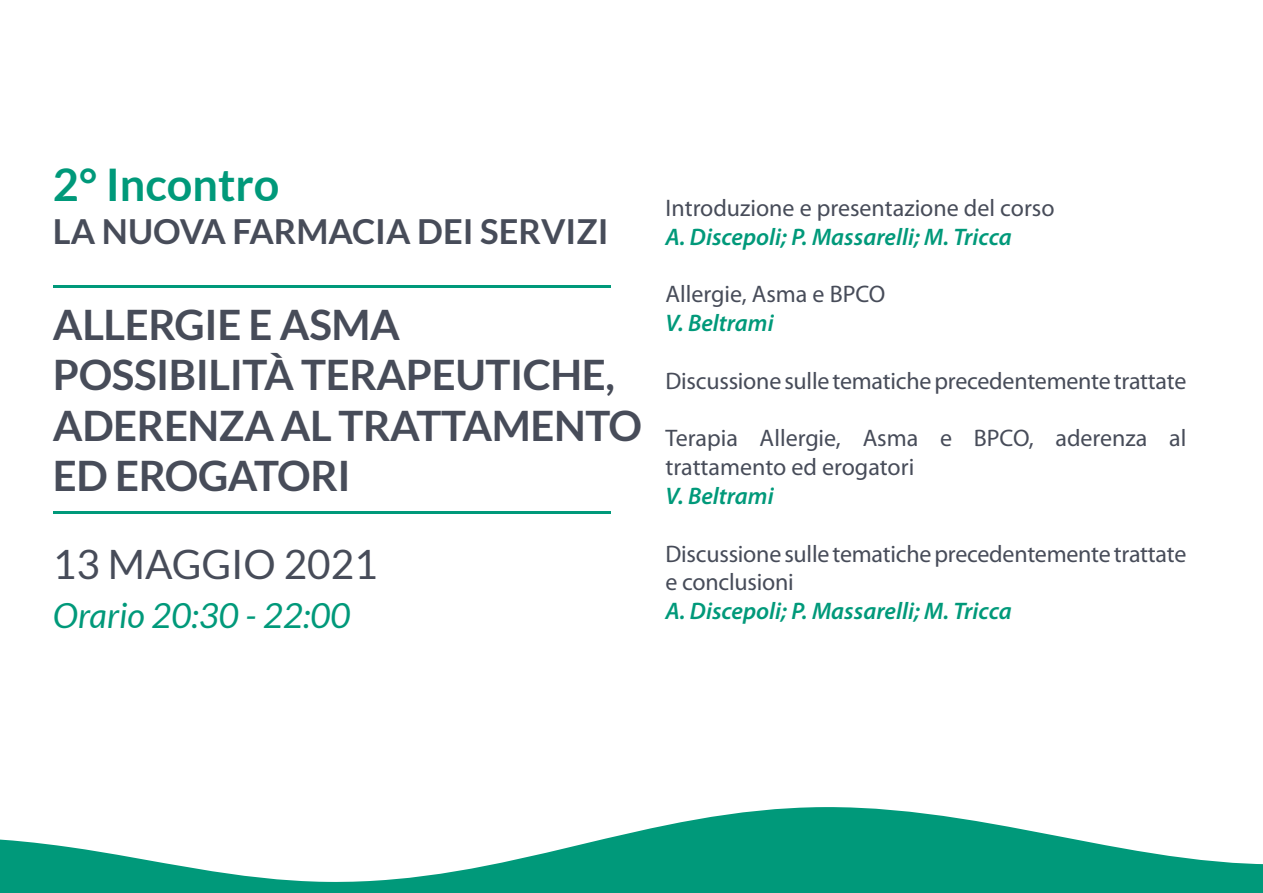
<style>
.page{position:relative;width:1263px;height:893px;background:#fff}
.page>*{position:absolute;margin:0;border:0;box-sizing:border-box;transform-origin:0 0}
.t1{font:700 45px "Lato";color:#00997a}
.t2{font:700 42px/50.4px "Lato";letter-spacing:-.01em;color:#474c59}
.t3{font:40.5px "Lato";color:#474c59}
.t4{font:700 34.5px "Lato";color:#474c59}
.t5{font:italic 34.5px "Lato";color:#00997a}
.t6{font:24px/28.8px "Myriad Pro";letter-spacing:-.01em;color:#474c59}
.t7{font:italic 600 24px "Myriad Pro";color:#00997a}
</style>
<div class="page">
<svg style="left:0;top:807px;width:1263px;height:86px;fill:#00997a"></svg>
<hr style="left:53px;top:511px;width:557px;height:3px;background:#00997a">
<hr style="left:53px;top:285px;width:557px;height:2px;background:#00997a">
<h1 class="t1" style="left:53px;top:159px;width:228px">2° Incontro</h1>
<h3 class="t4" style="left:53px;top:212px;width:557px">LA NUOVA FARMACIA DEI SERVIZI</h3>
<h2 class="t2" style="left:53px;top:299px;width:591px">ALLERGIE E ASMA<br>POSSIBILITÀ TERAPEUTICHE,<br>ADERENZA AL TRATTAMENTO<br>ED EROGATORI</h2>
<h3 class="t3" style="left:53px;top:542px;width:326px">13 MAGGIO 2021</h3>
<h3 class="t5" style="left:53px;top:597px;width:299px">Orario 20:30 - 22:00</h3>
<p class="t6" style="left:665px;top:194px;width:390px">Introduzione e presentazione del corso</p>
<p class="t7" style="left:665px;top:221px;width:348px">A. Discepoli; P. Massarelli; M. Tricca</p>
<p class="t6" style="left:665px;top:280px;width:221px">Allergie, Asma e BPCO</p>
<p class="t7" style="left:665px;top:308px;width:110px">V. Beltrami</p>
<p class="t6" style="left:665px;top:367px;width:522px">Discussione sulle tematiche precedentemente trattate</p>
<p class="t6" style="left:665px;top:424px;width:522px">Terapia Allergie, Asma e BPCO, aderenza al trattamento ed erogatori</p>
<p class="t7" style="left:665px;top:481px;width:110px">V. Beltrami</p>
<p class="t6" style="left:665px;top:540px;width:522px">Discussione sulle tematiche precedentemente trattate e conclusioni</p>
<p class="t7" style="left:665px;top:596px;width:348px">A. Discepoli; P. Massarelli; M. Tricca</p>
</div>
